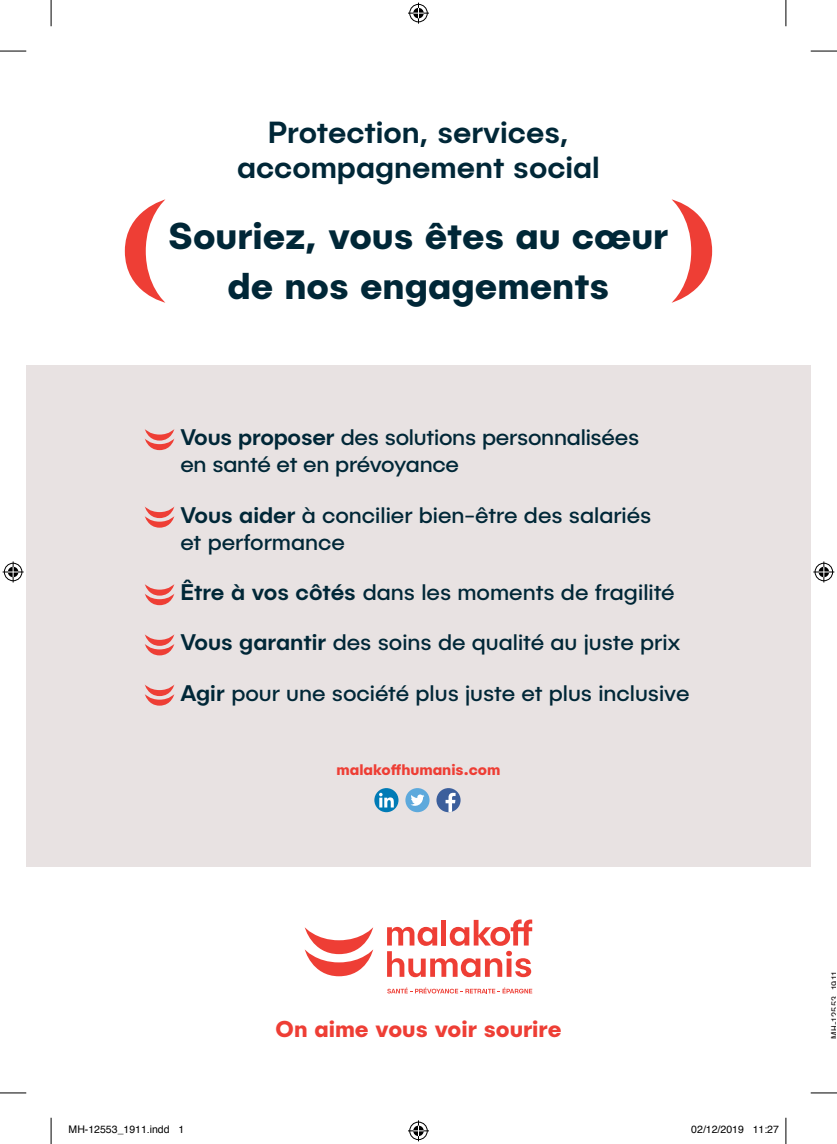
<style>
.page{position:relative;width:837px;height:1144px;background:#fff}
.page>*{position:absolute;margin:0;border:0;box-sizing:border-box;transform-origin:0 0}
.t1{font:700 37.45px/50.6px "Publica Sans";color:#002737;text-align:center}
.t2{font:500 30.8px/34.3px "Publica Sans";color:#002737;text-align:center}
.t3{font:700 22.93px "Publica Sans";color:#ee3e35}
.t4{font:22.75px/27.3px "Publica Sans";color:#002737}
.t5{font:700 15.4px "Publica Sans";color:#ee3e35}
.t6{font:10.5px "Helvetica";color:#000}
.t7{font:condensed 10.5px "Helvetica Neue LT Std";letter-spacing:.025em;color:#231f20}
.s1{font-weight:500}
</style>
<div class="page">
<div style="left:26px;top:365px;width:784px;height:502px;background:#e8e2e2"></div>
<svg style="left:145px;top:429px;width:29px;height:21px"></svg>
<svg style="left:145px;top:507px;width:29px;height:21px"></svg>
<svg style="left:145px;top:584px;width:29px;height:21px"></svg>
<svg style="left:145px;top:634px;width:29px;height:21px"></svg>
<svg style="left:145px;top:685px;width:29px;height:21px"></svg>
<svg style="left:387px;top:919px;width:145px;height:58px"></svg>
<svg style="left:304px;top:927px;width:69px;height:49px"></svg>
<svg style="left:387px;top:987px;width:145px;height:6px"></svg>
<svg style="left:374px;top:788px;width:24px;height:24px"></svg>
<svg style="left:379px;top:793px;width:14px;height:14px"></svg>
<div style="left:405px;top:788px;width:24px;height:24px;background:#5da9dc;border-radius:50%"></div>
<svg style="left:411px;top:794px;width:13px;height:12px"></svg>
<div style="left:436px;top:788px;width:24px;height:24px;background:#3c5f9c;border-radius:50%"></div>
<svg style="left:445px;top:793px;width:10px;height:19px"></svg>
<svg style="left:125px;top:199px;width:40px;height:104px"></svg>
<svg style="left:671px;top:199px;width:41px;height:104px"></svg>
<svg style="left:0;top:51px;width:26px;height:1px"></svg>
<svg style="left:810px;top:51px;width:26px;height:1px"></svg>
<svg style="left:0;top:1092px;width:26px;height:1px"></svg>
<svg style="left:810px;top:1092px;width:26px;height:1px"></svg>
<svg style="left:51px;top:0;width:1px;height:26px"></svg>
<svg style="left:51px;top:1118px;width:1px;height:26px"></svg>
<svg style="left:785px;top:0;width:1px;height:26px"></svg>
<svg style="left:785px;top:1118px;width:1px;height:26px"></svg>
<svg style="left:408px;top:3px;width:21px;height:21px"></svg>
<svg style="left:408px;top:1120px;width:21px;height:21px"></svg>
<svg style="left:3px;top:561px;width:21px;height:21px"></svg>
<svg style="left:813px;top:561px;width:21px;height:21px"></svg>
<h2 class="t2" style="left:237px;top:114px;width:364px">Protection, services, accompagnement social</h2>
<h1 class="t1" style="left:168px;top:209px;width:501px">Souriez, vous êtes au cœur de nos engagements</h1>
<p class="t4" style="left:180px;top:423px;width:460px"><span class="s1">Vous proposer</span> des solutions personnalisées en santé et en prévoyance</p>
<p class="t4" style="left:180px;top:500px;width:472px"><span class="s1">Vous aider</span> à concilier bien-être des salariés et performance</p>
<p class="t4" style="left:180px;top:578px;width:495px"><span class="s1">Être à vos côtés</span> dans les moments de fragilité</p>
<p class="t4" style="left:180px;top:628px;width:501px"><span class="s1">Vous garantir</span> des soins de qualité au juste prix</p>
<p class="t4" style="left:180px;top:678px;width:510px"><span class="s1">Agir</span> pour une société plus juste et plus inclusive</p>
<p class="t5" style="left:336px;top:759px;width:165px">malakoffhumanis.com</p>
<p class="t3" style="left:275px;top:1014px;width:287px">On aime vous voir sourire</p>
<p class="t6" style="left:69px;top:1122px;width:117px">MH-12553_1911.indd 1</p>
<p class="t6" style="left:691px;top:1122px;width:89px">02/12/2019 11:27</p>
<p class="t7" style="left:828px;top:1039px;width:70px;rotate:-90deg">MH-12553 1911</p>
</div>
